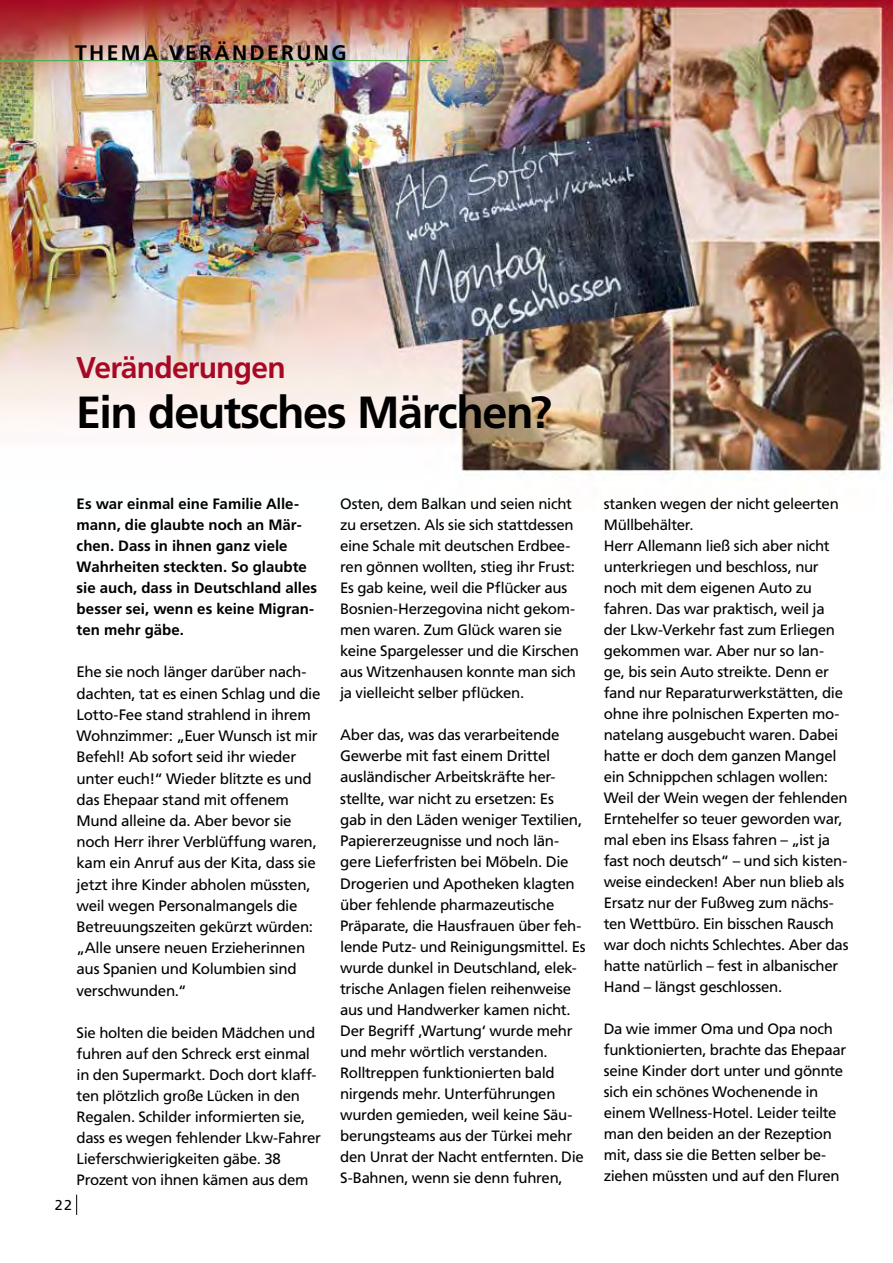
<style>
.page{position:relative;width:893px;height:1263px;background:#fff}
.page>*{position:absolute;margin:0;border:0;box-sizing:border-box;transform-origin:0 0}
.t1{font:700 45px "Frutiger LT Std";letter-spacing:-.03em;color:#000}
.t2{font:700 30px "Frutiger LT Std";letter-spacing:-.025em;color:#a70925}
.t3{font:700 21px "Frutiger LT Std";letter-spacing:.115em;color:#000}
.t4{font:15.15px/21.1px "Frutiger LT Std";letter-spacing:-.02em;color:#000}
.t5{font:15px/21px "Frutiger LT Std";letter-spacing:-.02em;color:#000}
.t6{font:700 15px/21px "Frutiger LT Std";color:#000}
.t7{font:14.25px "Frutiger LT Std";color:#000}
.s1{font-size:15.15px}
</style>
<div class="page">
<img style="left:0;top:0;width:893px;height:479px">
<svg style="left:76px;top:1195px;width:1px;height:20px"></svg>
<hr style="left:0;top:60px;width:446px;height:1px;background:#4caf51">
<h3 class="t3" style="left:75px;top:41px;width:273px">THEMA VERÄNDERUNG</h3>
<h2 class="t2" style="left:76px;top:350px;width:211px">Veränderungen</h2>
<h1 class="t1" style="left:76px;top:386px;width:477px">Ein deutsches Märchen?</h1>
<p class="t6" style="left:77px;top:493px;width:242px">Es war einmal eine Familie Alle&shy;mann, die glaubte noch an Mär&shy;chen. Dass in ihnen ganz viele<br>Wahrheiten steckten. So glaubte sie auch, dass in Deutschland alles besser sei, wenn es keine Migran&shy;ten mehr gäbe.</p>
<p class="t4" style="left:77px;top:662px;width:245px">Ehe sie noch länger darüber nach&shy;dachten, tat es einen Schlag und die<br>Lotto-Fee stand strahlend in ihrem<br>Wohnzimmer: „Euer Wunsch ist mir<br>Befehl! Ab sofort seid ihr wieder unter euch!“ Wieder blitzte es und das Ehepaar stand mit offenem<br>Mund alleine da. Aber bevor sie noch Herr ihrer Verblüffung waren, kam ein Anruf aus der Kita, dass sie jetzt ihre Kinder abholen müssten, weil wegen Personalmangels die<br>Betreuungszeiten gekürzt würden: „Alle unsere neuen Erzieherinnen aus Spanien und Kolumbien sind verschwunden.“</p>
<p class="t5" style="left:77px;top:1022px;width:246px">Sie holten die beiden Mädchen und fuhren auf den Schreck erst einmal in den Supermarkt. Doch dort klaff&shy;ten plötzlich große Lücken in den Regalen. Schilder informierten sie, dass es wegen fehlender Lkw-Fahrer Lieferschwierigkeiten gäbe. 38<br>Prozent von ihnen kämen aus dem</p>
<p class="t7" style="left:55px;top:1197px;width:18px">22</p>
<p class="t5" style="left:340px;top:493px;width:240px">Osten, dem Balkan und seien nicht zu ersetzen. Als sie sich stattdessen eine Schale mit deutschen Erdbee&shy;ren gönnen wollten, stieg ihr Frust:<br>Es gab keine, weil die Pflücker aus Bosnien-Herzegovina nicht gekom&shy;men waren. Zum Glück waren sie keine Spargelesser und die Kirschen aus Witzenhausen konnte man sich ja vielleicht selber pflücken.</p>
<p class="t4" style="left:340px;top:724px;width:244px">Aber das, was das verarbeitende Gewerbe mit fast einem Drittel ausländischer Arbeitskräfte her&shy;stellte, war nicht zu ersetzen: Es gab in den Läden weniger Textilien, Papiererzeugnisse und noch län&shy;gere Lieferfristen bei Möbeln. Die Drogerien und Apotheken klagten</p>
<p class="t5" style="left:340px;top:894px;width:247px"><span class="s1">über fehlende</span> pharmazeutische Präparate, die Hausfrauen über feh&shy;lende Putz- und Reinigungsmittel. Es wurde dunkel in Deutschland, elek&shy;trische Anlagen fielen reihenweise aus und Handwerker kamen nicht.<br>Der Begriff ‚Wartung‘ wurde mehr und mehr wörtlich verstanden.<br>Rolltreppen funktionierten bald nirgends mehr. Unterführungen wurden gemieden, weil keine Säu&shy;berungsteams aus der Türkei mehr den Unrat der Nacht entfernten. Die S-Bahnen, wenn sie denn fuhren,</p>
<p class="t5" style="left:604px;top:493px;width:246px">stanken wegen der nicht geleerten<br>Müllbehälter.<br>Herr Allemann ließ sich aber nicht unterkriegen und beschloss, nur noch mit dem eigenen Auto zu fahren. Das war praktisch, weil ja der Lkw-Verkehr fast zum Erliegen gekommen war. Aber nur so lan&shy;ge, bis sein Auto streikte. Denn er fand nur Reparaturwerkstätten, die ohne ihre polnischen Experten mo&shy;natelang ausgebucht waren. Dabei hatte er doch dem ganzen Mangel ein Schnippchen schlagen wollen:<br>Weil der Wein wegen der fehlenden<br>Erntehelfer so teuer geworden war, mal eben ins Elsass fahren – „ist ja fast noch deutsch“ – und sich kisten&shy;weise eindecken! Aber nun blieb als<br>Ersatz nur der Fußweg zum nächs&shy;ten Wettbüro. Ein bisschen Rausch war doch nichts Schlechtes. Aber das hatte natürlich – fest in albanischer<br>Hand – längst geschlossen.</p>
<p class="t5" style="left:604px;top:1018px;width:244px">Da wie immer Oma und Opa noch funktionierten, brachte das Ehepaar seine Kinder dort unter und gönnte sich ein schönes Wochenende in einem Wellness-Hotel. Leider teilte man den beiden an der Rezeption mit, dass sie die Betten selber be&shy;ziehen müssten und auf den Fluren</p>
</div>
